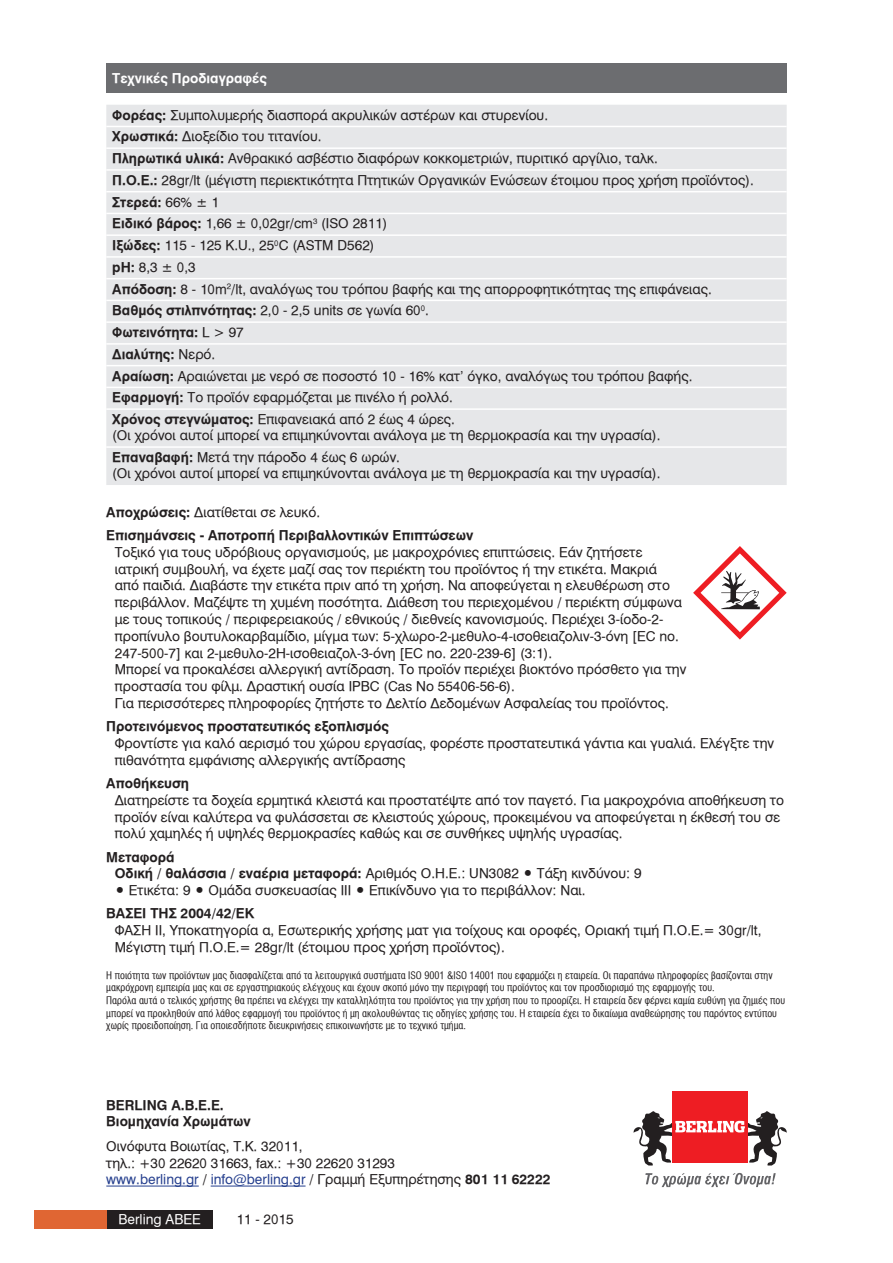
<style>
.page{position:relative;width:893px;height:1263px;background:#fff}
.page>*{position:absolute;margin:0;border:0;box-sizing:border-box;transform-origin:0 0}
.t1{font:13.5px/16.8px "UB Helvetica";color:#231f20}
.t2{font:13.5px/16.5px "UB Helvetica Bold";color:#231f20}
.t3{font:13.5px "UB Helvetica Bold";color:#fff}
.t4{font:13.5px "UB Helvetica";color:#fff}
.t5{font:10.5px/12.6px "UB Helvetica Cond";color:#231f20}
.s1{font-family:"UB Helvetica Bold"}
.s2{font-family:"UB Helvetica"}
.s3{color:#253f8e}
</style>
<div class="page">
<div style="left:106px;top:1210px;width:107px;height:19px;background:#231f20"></div>
<div style="left:34px;top:1210px;width:72px;height:19px;background:#e06633"></div>
<hr style="left:106px;top:1186px;width:93px;height:1px;background:#253f8e">
<hr style="left:211px;top:1186px;width:95px;height:1px;background:#253f8e">
<div style="left:672px;top:1091px;width:76px;height:71px;background:#ee1d23"></div>
<svg style="left:633px;top:1111px;width:154px;height:54px"></svg>
<svg style="left:645px;top:1173px;width:131px;height:14px"></svg>
<div style="left:106px;top:64px;width:681px;height:29px;background:#6c6d70"></div>
<div style="left:106px;top:105px;width:681px;height:380px;background:#e6e7e9"></div>
<hr style="left:106px;top:126px;width:681px;height:1px;background:#fff">
<hr style="left:106px;top:147px;width:681px;height:2px;background:#fff">
<hr style="left:106px;top:169px;width:681px;height:2px;background:#fff">
<hr style="left:106px;top:191px;width:681px;height:1px;background:#fff">
<hr style="left:106px;top:213px;width:681px;height:1px;background:#fff">
<hr style="left:106px;top:234px;width:681px;height:2px;background:#fff">
<hr style="left:106px;top:256px;width:681px;height:2px;background:#fff">
<hr style="left:106px;top:278px;width:681px;height:1px;background:#fff">
<hr style="left:106px;top:300px;width:681px;height:1px;background:#fff">
<hr style="left:106px;top:321px;width:681px;height:2px;background:#fff">
<hr style="left:106px;top:343px;width:681px;height:2px;background:#fff">
<hr style="left:106px;top:365px;width:681px;height:1px;background:#fff">
<hr style="left:106px;top:387px;width:681px;height:1px;background:#fff">
<hr style="left:106px;top:408px;width:681px;height:2px;background:#fff">
<hr style="left:106px;top:446px;width:681px;height:2px;background:#fff">
<svg style="left:693px;top:546px;width:94px;height:94px"></svg>
<p class="t3" style="left:112px;top:70px;width:156px">Τεχνικές Προδιαγραφές</p>
<p class="t1" style="left:112px;top:107px;width:437px"><span class="s1">Φορέας:</span> Συμπολυμερής διασπορά ακρυλικών αστέρων και στυρενίου.</p>
<p class="t1" style="left:112px;top:128px;width:211px"><span class="s1">Χρωστικά:</span> Διοξείδιο του τιτανίου.</p>
<p class="t1" style="left:112px;top:150px;width:547px"><span class="s1">Πληρωτικά υλικά:</span> Ανθρακικό ασβέστιο διαφόρων κοκκομετριών, πυριτικό αργίλιο, ταλκ.</p>
<p class="t1" style="left:112px;top:172px;width:643px"><span class="s1">Π.Ο.Ε.:</span> 28gr/lt (μέγιστη περιεκτικότητα Πτητικών Οργανικών Ενώσεων έτοιμου προς χρήση προϊόντος).</p>
<p class="t2" style="left:112px;top:194px;width:108px">Στερεά: <span class="s2">66% ± 1</span></p>
<p class="t1" style="left:112px;top:215px;width:277px"><span class="s1">Ειδικό βάρος:</span> 1,66 ± 0,02gr/cm<sup>3</sup> (ISO 2811)</p>
<p class="t1" style="left:112px;top:237px;width:264px"><span class="s1">Ιξώδες:</span> 115 - 125 K.U., 25<sup>0</sup>C (ASTM D562)</p>
<p class="t1" style="left:112px;top:259px;width:85px"><span class="s1">pH:</span> 8,3 ± 0,3</p>
<p class="t1" style="left:112px;top:281px;width:601px"><span class="s1">Απόδοση:</span> 8 - 10m<sup>2</sup>/lt, αναλόγως του τρόπου βαφής και της απορροφητικότητας της επιφάνειας.</p>
<p class="t1" style="left:112px;top:302px;width:318px"><span class="s1">Βαθμός στιλπνότητας:</span> 2,0 - 2,5 units σε γωνία 60<sup>0</sup>.</p>
<p class="t2" style="left:112px;top:324px;width:133px">Φωτεινότητα: <span class="s2">L &gt; 97</span></p>
<p class="t2" style="left:112px;top:346px;width:105px">Διαλύτης: <span class="s2">Νερό.</span></p>
<p class="t1" style="left:112px;top:367px;width:582px"><span class="s1">Αραίωση:</span> Αραιώνεται με νερό σε ποσοστό 10 - 16% κατ’ όγκο, αναλόγως του τρόπου βαφής.</p>
<p class="t1" style="left:112px;top:389px;width:342px"><span class="s1">Εφαρμογή:</span> Το προϊόν εφαρμόζεται με πινέλο ή ρολλό.</p>
<p class="t1" style="left:112px;top:411px;width:550px;line-height:16.2px"><span class="s1">Χρόνος στεγνώματος:</span> Επιφανειακά από 2 έως 4 ώρες.<br>(Οι χρόνοι αυτοί μπορεί να επιμηκύνονται ανάλογα με τη θερμοκρασία και την υγρασία).</p>
<p class="t1" style="left:112px;top:449px;width:550px;line-height:16.2px"><span class="s1">Επαναβαφή:</span> Μετά την πάροδο 4 έως 6 ωρών.<br>(Οι χρόνοι αυτοί μπορεί να επιμηκύνονται ανάλογα με τη θερμοκρασία και την υγρασία).</p>
<p class="t1" style="left:106px;top:504px;width:215px"><span class="s1">Αποχρώσεις:</span> Διατίθεται σε λευκό.</p>
<p class="t1" style="left:115px;top:527px;width:573px;text-indent:-9px"><span class="s1">Επισημάνσεις - Αποτροπή Περιβαλλοντικών Επιπτώσεων<br></span>Τοξικό για τους υδρόβιους οργανισμούς, με μακροχρόνιες επιπτώσεις. Εάν ζητήσετε ιατρική συμβουλή, να έχετε μαζί σας τον περιέκτη του προϊόντος ή την ετικέτα. Μακριά<br>από παιδιά. Διαβάστε την ετικέτα πριν από τη χρήση. Να αποφεύγεται η ελευθέρωση στο περιβάλλον. Μαζέψτε τη χυμένη ποσότητα. Διάθεση του περιεχομένου / περιέκτη σύμφωνα με τους τοπικούς / περιφερειακούς / εθνικούς / διεθνείς κανονισμούς. Περιέχει 3-ίοδο-2- προπίνυλο βουτυλοκαρβαμίδιο, μίγμα των: 5-χλωρο-2-μεθυλο-4-ισοθειαζολιν-3-όνη [EC no.<br>247-500-7] και 2-μεθυλο-2H-ισοθειαζολ-3-όνη [EC no. 220-239-6] (3:1).<br>Μπορεί να προκαλέσει αλλεργική αντίδραση. To προϊόν περιέχει βιοκτόνο πρόσθετο για την προστασία του φίλμ. Δραστική ουσία IPBC (Cas No 55406-56-6).<br>Για περισσότερες πληροφορίες ζητήστε το Δελτίο Δεδομένων Ασφαλείας του προϊόντος.</p>
<p class="t1" style="left:115px;top:718px;width:661px;text-indent:-9px"><span class="s1">Προτεινόμενος προστατευτικός εξοπλισμός<br></span>Φροντίστε για καλό αερισμό του χώρου εργασίας, φορέστε προστατευτικά γάντια και γυαλιά. Ελέγξτε την πιθανότητα εμφάνισης αλλεργικής αντίδρασης</p>
<p class="t1" style="left:115px;top:775px;width:671px;text-indent:-9px"><span class="s1">Αποθήκευση<br></span>Διατηρείστε τα δοχεία ερμητικά κλειστά και προστατέψτε από τον παγετό. Για μακροχρόνια αποθήκευση το προϊόν είναι καλύτερα να φυλάσσεται σε κλειστούς χώρους, προκειμένου να αποφεύγεται η έκθεσή του σε πολύ χαμηλές ή υψηλές θερμοκρασίες καθώς και σε συνθήκες υψηλής υγρασίας.</p>
<p class="t2" style="left:115px;top:848px;width:528px;text-indent:-9px">Μεταφορά<br>Οδική / θαλάσσια / εναέρια μεταφορά: <span class="s2">Αριθμός Ο.Η.Ε.: UN3082 • Τάξη κινδύνου: 9</span></p>
<p class="t1" style="left:115px;top:882px;width:472px">• Ετικέτα: 9 • Ομάδα συσκευασίας ΙΙΙ • Επικίνδυνο για το περιβάλλον: Nαι.</p>
<p class="t1" style="left:115px;top:905px;width:648px;text-indent:-9px"><span class="s1">ΒΑΣΕΙ ΤΗΣ 2004/42/ΕΚ<br></span>ΦΑΣΗ ΙΙ, Υποκατηγορία α, Εσωτερικής χρήσης ματ για τοίχους και οροφές, Οριακή τιμή Π.Ο.Ε.= 30gr/lt,<br>Μέγιστη τιμή Π.Ο.Ε.= 28gr/lt (έτοιμου προς χρήση προϊόντος).</p>
<p class="t5" style="left:106px;top:969px;width:668px">Η ποιότητα των προϊόντων μας διασφαλίζεται από τα λειτουργικά συστήματα ISO 9001 &amp;ISO 14001 που εφαρμόζει η εταιρεία. Οι παραπάνω πληροφορίες βασίζονται στην μακρόχρονη εμπειρία μας και σε εργαστηριακούς ελέγχους και έχουν σκοπό μόνο την περιγραφή του προϊόντος και τον προσδιορισμό της εφαρμογής του.</p>
<p class="t5" style="left:106px;top:994px;width:680px">Παρόλα αυτά ο τελικός χρήστης θα πρέπει να ελέγχει την καταλληλότητα του προϊόντος για την χρήση που το προορίζει. Η εταιρεία δεν φέρνει καμία ευθύνη για ζημιές που μπορεί να προκληθούν από λάθος εφαρμογή του προϊόντος ή μη ακολουθώντας τις οδηγίες χρήσης του. Η εταιρεία έχει το δικαίωμα αναθεώρησης του παρόντος εντύπου χωρίς προειδοποίηση. Για οποιεσδήποτε διευκρινήσεις επικοινωνήστε με το τεχνικό τμήμα.</p>
<p class="t2" style="left:106px;top:1097px;width:146px">BERLING A.B.E.E.<br>Bιομηχανία Χρωμάτων</p>
<p class="t1" style="left:106px;top:1138px;width:446px">Οινόφυτα Βοιωτίας, Τ.Κ. 32011,<br>τηλ.: +30 22620 31663, fax.: +30 22620 31293<br><span class="s3">www.berling.gr</span> / <span class="s3">info@berling.gr</span> / Γραμμή Εξυπηρέτησης <span class="s1">801 11 62222</span></p>
<p class="t4" style="left:119px;top:1211px;width:84px">Berling ABEE</p>
<p class="t1" style="left:236px;top:1211px;width:59px">11 - 2015</p>
</div>
